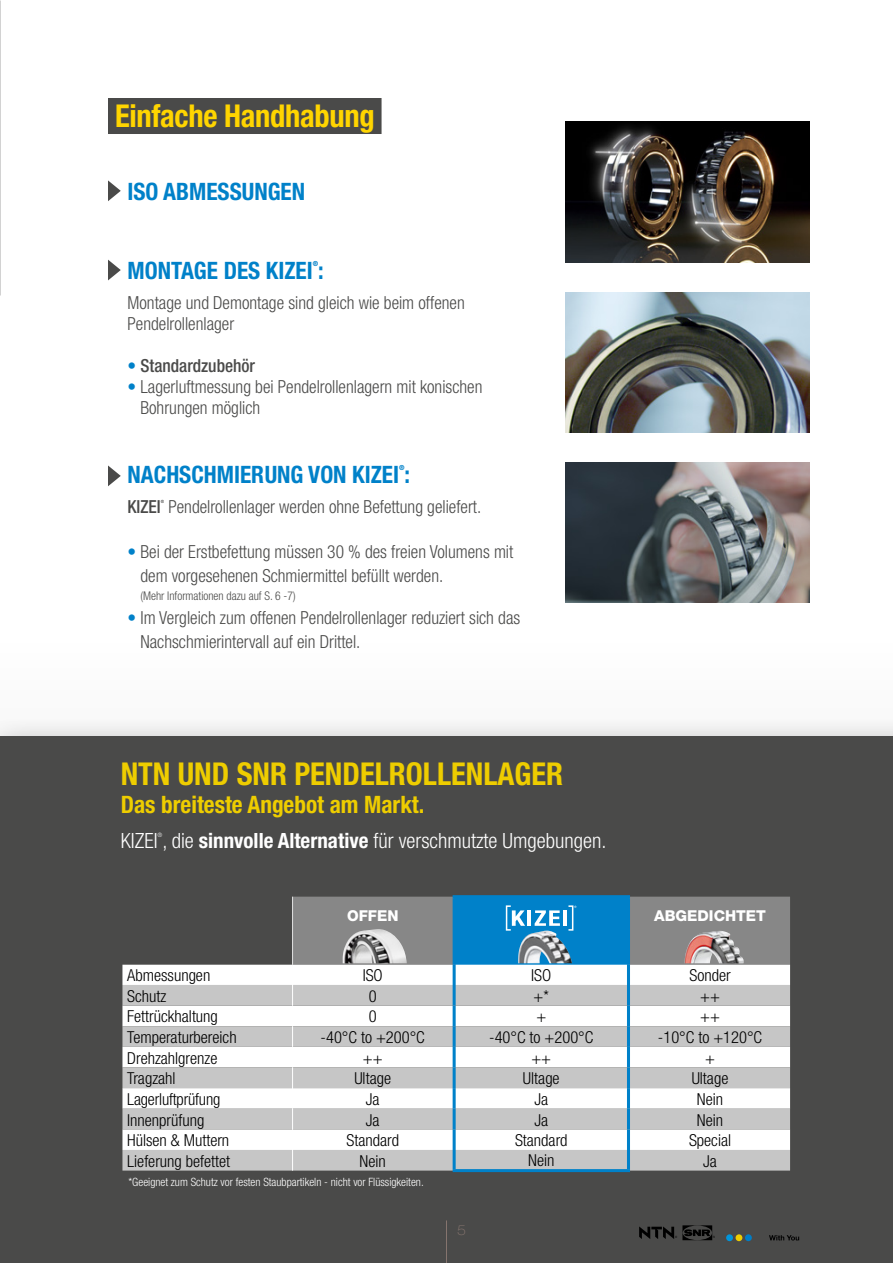
<style>
.page{position:relative;width:893px;height:1263px;background:#fff}
.page>*{position:absolute;margin:0;border:0;box-sizing:border-box;transform-origin:0 0}
.t1{font:700 condensed 31.5px "Helvetica Neue";color:#eecd00}
.t2{font:700 condensed 31.5px "Helvetica Neue";letter-spacing:-.01em;color:#ffd500}
.t3{font:700 condensed 24px "Helvetica Neue";color:#0081c9}
.t4{font:700 condensed 24px "Helvetica Neue";color:#eecd00}
.t5{font:300 condensed 21px "Helvetica Neue";color:#fff}
.t6{font:300 condensed 18px/21px "Helvetica Neue";color:#4a4a49}
.t7{font:500 condensed 18px "Helvetica Neue";color:#4a4a49}
.t8{font:300 condensed 16.5px "Helvetica Neue";color:#000}
.t9{font:800 15px "Helvetica Neue";color:#fff}
.t10{font:100 expanded 13.5px "Helvetica Neue";color:#85746e}
.t11{font:300 condensed 12px "Helvetica Neue";color:#4a4a49}
.t12{font:300 condensed 11.55px "Helvetica Neue";color:#fff}
.t13{font:700 condensed 7.05px "Helvetica Neue";color:#0081c9}
.t14{font:300 condensed 6px "Helvetica Neue";color:#fff}
.t15{font:500 condensed 4.35px "Helvetica Neue";color:#4a4a49}
.s1{font-weight:300;color:#0081c9}
.s2{color:#0081c9}
.s3{font-weight:500}
.s4{font-weight:700}
</style>
<div class="page">
<div style="left:0;top:715px;width:893px;height:548px;background:#000;opacity:.3"></div>
<div style="left:0;top:737px;width:893px;height:526px;background:#4a4a49"></div>
<hr style="left:446px;top:1220px;width:1px;height:43px;background:#85746e">
<svg style="left:639px;top:1225px;width:76px;height:15px"></svg>
<svg style="left:769px;top:1235px;width:30px;height:5px"></svg>
<div style="left:726px;top:1234px;width:7px;height:7px;background:#0095db;border-radius:50%"></div>
<div style="left:745px;top:1234px;width:7px;height:7px;background:#007dc6;border-radius:50%"></div>
<div style="left:735px;top:1234px;width:7px;height:7px;background:#eecd00;border-radius:50%"></div>
<img style="left:566px;top:462px;width:243px;height:141px">
<img style="left:566px;top:122px;width:243px;height:140px">
<img style="left:566px;top:292px;width:243px;height:140px">
<svg style="left:108px;top:260px;width:13px;height:20px"></svg>
<svg style="left:108px;top:180px;width:13px;height:21px"></svg>
<svg style="left:108px;top:465px;width:13px;height:21px"></svg>
<div style="left:108px;top:98px;width:274px;height:36px;background:#4a4a49"></div>
<hr style="left:453px;top:895px;width:177px;height:3px;background:#0081c9">
<hr style="left:453px;top:1169px;width:177px;height:3px;background:#0081c9">
<svg style="left:122px;top:897px;width:668px;height:273px;background:#c0c8cc"></svg>
<img style="left:684px;top:931px;width:60px;height:32px">
<img style="left:518px;top:931px;width:54px;height:32px">
<img style="left:343px;top:929px;width:64px;height:34px">
<img style="left:0;top:211px;width:1px;height:85px">
<h1 class="t2" style="left:115px;top:96px;width:261px">Einfache Handhabung</h1>
<h2 class="t3" style="left:128px;top:177px;width:179px">ISO ABMESSUNGEN</h2>
<p class="t13" style="left:313px;top:259px;width:7px">®</p>
<p class="t6" style="left:128px;top:292px;width:339px">Montage und Demontage sind gleich wie beim offenen<br>Pendelrollenlager</p>
<p class="t7" style="left:128px;top:354px;width:129px"><span class="s1">•</span> Standardzubehör</p>
<p class="t6" style="left:140px;top:376px;width:343px;text-indent:-13px"><span class="s2">•</span> Lagerluftmessung bei Pendelrollenlagern mit konischen<br>Bohrungen möglich</p>
<h2 class="t3" style="left:128px;top:256px;width:198px">MONTAGE DES KIZEI :</h2>
<p class="t13" style="left:399px;top:463px;width:7px">®</p>
<p class="t6" style="left:128px;top:495px;width:355px"><span class="s3">KIZEI</span> Pendelrollenlager werden ohne Befettung geliefert.</p>
<h2 class="t3" style="left:128px;top:460px;width:284px">NACHSCHMIERUNG VON KIZEI :</h2>
<p class="t15" style="left:161px;top:498px;width:5px">®</p>
<p class="t6" style="left:140px;top:539px;width:374px;line-height:24px;text-indent:-13px"><span class="s2">•</span> Bei der Erstbefettung müssen 30 % des freien Volumens mit dem vorgesehenen Schmiermittel befüllt werden.</p>
<p class="t11" style="left:140px;top:588px;width:157px">(Mehr Informationen dazu auf S. 6 -7)</p>
<p class="t6" style="left:140px;top:605px;width:381px;line-height:24px;text-indent:-13px"><span class="s2">•</span> Im Vergleich zum offenen Pendelrollenlager reduziert sich das<br>Nachschmierintervall auf ein Drittel.</p>
<h1 class="t1" style="left:121px;top:754px;width:444px">NTN UND SNR PENDELROLLENLAGER</h1>
<h2 class="t4" style="left:121px;top:790px;width:305px">Das breiteste Angebot am Markt.</h2>
<p class="t5" style="left:121px;top:828px;width:487px">KIZEI , die <span class="s4">sinnvolle Alternative</span> für verschmutzte Umgebungen.</p>
<p class="t14" style="left:158px;top:832px;width:6px">®</p>
<p class="t9" style="left:347px;top:907px;width:53px">OFFEN</p>
<p class="t9" style="left:654px;top:907px;width:113px">ABGEDICHTET</p>
<p class="t8" style="left:127px;top:966px;width:85px">Abmessungen</p>
<p class="t8" style="left:363px;top:966px;width:22px">ISO</p>
<p class="t8" style="left:531px;top:966px;width:22px">ISO</p>
<p class="t8" style="left:689px;top:966px;width:43px">Sonder</p>
<p class="t8" style="left:127px;top:986px;width:41px">Schutz</p>
<p class="t8" style="left:369px;top:986px;width:9px">0</p>
<p class="t8" style="left:534px;top:986px;width:17px">+*</p>
<p class="t8" style="left:700px;top:986px;width:21px">++</p>
<p class="t8" style="left:127px;top:1007px;width:92px">Fettrückhaltung</p>
<p class="t8" style="left:369px;top:1007px;width:9px">0</p>
<p class="t8" style="left:536px;top:1007px;width:11px">+</p>
<p class="t8" style="left:700px;top:1007px;width:21px">++</p>
<p class="t8" style="left:127px;top:1028px;width:111px">Temperaturbereich</p>
<p class="t8" style="left:321px;top:1028px;width:106px">-40°C to +200°C</p>
<p class="t8" style="left:489px;top:1028px;width:106px">-40°C to +200°C</p>
<p class="t8" style="left:658px;top:1028px;width:106px">-10°C to +120°C</p>
<p class="t8" style="left:127px;top:1048px;width:92px">Drehzahlgrenze</p>
<p class="t8" style="left:363px;top:1048px;width:21px">++</p>
<p class="t8" style="left:531px;top:1048px;width:21px">++</p>
<p class="t8" style="left:705px;top:1048px;width:11px">+</p>
<p class="t8" style="left:127px;top:1069px;width:50px">Tragzahl</p>
<p class="t8" style="left:354px;top:1069px;width:38px">Ultage</p>
<p class="t8" style="left:523px;top:1069px;width:38px">Ultage</p>
<p class="t8" style="left:692px;top:1069px;width:38px">Ultage</p>
<p class="t8" style="left:127px;top:1090px;width:95px">Lagerluftprüfung</p>
<p class="t8" style="left:366px;top:1090px;width:15px">Ja</p>
<p class="t8" style="left:534px;top:1090px;width:15px">Ja</p>
<p class="t8" style="left:697px;top:1090px;width:28px">Nein</p>
<p class="t8" style="left:127px;top:1110px;width:79px">Innenprüfung</p>
<p class="t8" style="left:366px;top:1110px;width:15px">Ja</p>
<p class="t8" style="left:534px;top:1110px;width:15px">Ja</p>
<p class="t8" style="left:697px;top:1110px;width:28px">Nein</p>
<p class="t8" style="left:127px;top:1131px;width:104px">Hülsen &amp; Muttern</p>
<p class="t8" style="left:346px;top:1131px;width:54px">Standard</p>
<p class="t8" style="left:515px;top:1131px;width:54px">Standard</p>
<p class="t8" style="left:689px;top:1131px;width:44px">Special</p>
<p class="t8" style="left:127px;top:1151px;width:104px">Lieferung befettet</p>
<p class="t8" style="left:360px;top:1151px;width:28px">Nein</p>
<p class="t8" style="left:528px;top:1151px;width:28px">Nein</p>
<p class="t8" style="left:703px;top:1151px;width:15px">Ja</p>
<p class="t12" style="left:128px;top:1175px;width:297px">*Geeignet zum Schutz vor festen Staubpartikeln - nicht vor Flüssigkeiten.</p>
<p class="t10" style="left:457px;top:1222px;width:10px">5</p>
</div>
